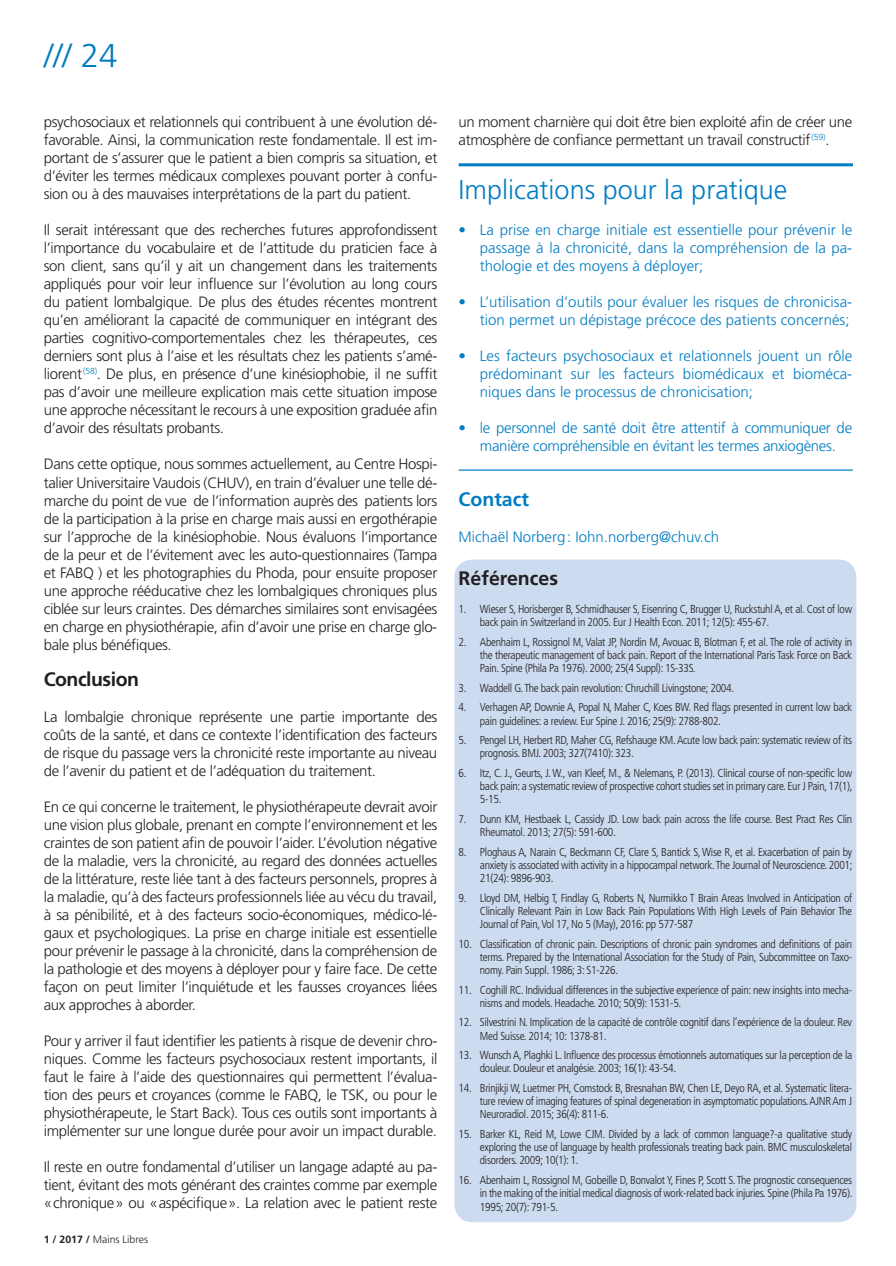
<style>
.page{position:relative;width:896px;height:1266px;background:#fff}
.page>*{position:absolute;margin:0;border:0;box-sizing:border-box;transform-origin:0 0}
.t1{font:300 33px "Frutiger";color:#007cc2}
.t2{font:300 27px "Frutiger";color:#007cc2}
.t3{font:700 19.5px "Frutiger";letter-spacing:-.02em;color:#231f20}
.t4{font:700 19.5px "Frutiger";color:#231f20}
.t5{font:700 19.5px "Frutiger";color:#007cc2}
.t6{font:300 15px/18px "Frutiger";letter-spacing:-.025em;color:#231f20;text-align:justify}
.t7{font:300 15px/18px "Frutiger";color:#007cc2;text-align:justify}
.t8{font:300 15px/18px "Frutiger";letter-spacing:-.02em;color:#007cc2;text-align:center}
.t9{font:300 condensed 11.55px/13.2px "Frutiger";letter-spacing:-.025em;color:#231f20;text-align:justify}
.t10{font:300 10.5px "Frutiger";color:#231f20}
.s1{font-weight:700}
</style>
<div class="page">
<div style="left:454px;top:559px;width:402px;height:663px;background:#ccdbef;border-radius:18px"></div>
<hr style="left:458px;top:163px;width:394px;height:3px;background:#007cc2">
<hr style="left:458px;top:469px;width:394px;height:1px;background:#007cc2">
<h1 class="t1" style="left:44px;top:37px;width:75px">/// 24</h1>
<p class="t6" style="left:44px;top:113px;width:395px">psychosociaux et relationnels qui contribuent à une évolution dé&shy;favorable. Ainsi, la communication reste fondamentale. Il est im&shy;portant de s’assurer que le patient a bien compris sa situation, et d’éviter les termes médicaux complexes pouvant porter à confu&shy;sion ou à des mauvaises interprétations de la part du patient.</p>
<p class="t6" style="left:44px;top:221px;width:395px">Il serait intéressant que des recherches futures approfondissent l’importance du vocabulaire et de l’attitude du praticien face à son client, sans qu’il y ait un changement dans les traitements appliqués pour voir leur influence sur l’évolution au long cours du patient lombalgique. De plus des études récentes montrent qu’en améliorant la capacité de communiquer en intégrant des parties cognitivo-comportementales chez les thérapeutes, ces derniers sont plus à l’aise et les résultats chez les patients s’amé&shy;liorent<sup>(58)</sup>. De plus, en présence d’une kinésiophobie, il ne suffit pas d’avoir une meilleure explication mais cette situation impose une approche nécessitant le recours à une exposition graduée afin d’avoir des résultats probants.</p>
<p class="t6" style="left:44px;top:455px;width:395px">Dans cette optique, nous sommes actuellement, au Centre Hospi&shy;talier Universitaire Vaudois (CHUV), en train d’évaluer une telle dé&shy;marche du point de vue de l’information auprès des patients lors de la participation à la prise en charge mais aussi en ergothérapie sur l’approche de la kinésiophobie. Nous évaluons l’importance de la peur et de l’évitement avec les auto-questionnaires (Tampa et FABQ ) et les photographies du Phoda, pour ensuite proposer une approche rééducative chez les lombalgiques chroniques plus ciblée sur leurs craintes. Des démarches similaires sont envisagées en charge en physiothérapie, afin d’avoir une prise en charge glo&shy;bale plus bénéfiques.</p>
<h3 class="t3" style="left:44px;top:667px;width:97px">Conclusion</h3>
<p class="t6" style="left:44px;top:707px;width:395px">La lombalgie chronique représente une partie importante des coûts de la santé, et dans ce contexte l’identification des facteurs de risque du passage vers la chronicité reste importante au niveau de l’avenir du patient et de l’adéquation du traitement.</p>
<p class="t6" style="left:44px;top:797px;width:395px">En ce qui concerne le traitement, le physiothérapeute devrait avoir une vision plus globale, prenant en compte l’environnement et les craintes de son patient afin de pouvoir l’aider. L’évolution négative de la maladie, vers la chronicité, au regard des données actuelles de la littérature, reste liée tant à des facteurs personnels, propres à la maladie, qu’à des facteurs professionnels liée au vécu du travail, à sa pénibilité, et à des facteurs socio-économiques, médico-lé&shy;gaux et psychologiques. La prise en charge initiale est essentielle pour prévenir le passage à la chronicité, dans la compréhension de la pathologie et des moyens à déployer pour y faire face. De cette façon on peut limiter l’inquiétude et les fausses croyances liées aux approches à aborder.</p>
<p class="t6" style="left:44px;top:1031px;width:395px">Pour y arriver il faut identifier les patients à risque de devenir chro&shy;niques. Comme les facteurs psychosociaux restent importants, il faut le faire à l’aide des questionnaires qui permettent l’évalua&shy;tion des peurs et croyances (comme le FABQ, le TSK, ou pour le physiothérapeute, le Start Back). Tous ces outils sont importants à implémenter sur une longue durée pour avoir un impact durable.</p>
<p class="t6" style="left:44px;top:1157px;width:395px">Il reste en outre fondamental d’utiliser un langage adapté au pa&shy;tient, évitant des mots générant des craintes comme par exemple «chronique» ou «aspécifique». La relation avec le patient reste</p>
<p class="t10" style="left:44px;top:1233px;width:106px"><span class="s1">1 / 2017 /</span> Mains Libres</p>
<p class="t6" style="left:458px;top:113px;width:395px">un moment charnière qui doit être bien exploité afin de créer une atmosphère de confiance permettant un travail constructif<sup>(59)</sup>.</p>
<h2 class="t2" style="left:458px;top:175px;width:330px">Implications pour la pratique</h2>
<p class="t7" style="left:480px;top:221px;width:374px;text-indent:-21px">• La prise en charge initiale est essentielle pour prévenir le passage à la chronicité, dans la compréhension de la pa&shy;thologie et des moyens à déployer;</p>
<p class="t7" style="left:458px;top:293px;width:395px;text-align:right">• L’utilisation d’outils pour évaluer les risques de chronicisa&shy;tion permet un dépistage précoce des patients concernés;</p>
<p class="t7" style="left:480px;top:347px;width:374px;text-indent:-21px">• Les facteurs psychosociaux et relationnels jouent un rôle prédominant sur les facteurs biomédicaux et bioméca&shy;niques dans le processus de chronicisation;</p>
<p class="t8" style="left:458px;top:419px;width:395px">• le personnel de santé doit être attentif à communiquer de manière compréhensible en évitant les termes anxiogènes.</p>
<h3 class="t5" style="left:458px;top:487px;width:72px">Contact</h3>
<p class="t7" style="left:458px;top:527px;width:262px">Michaël Norberg: Iohn.norberg@chuv.ch</p>
<h3 class="t4" style="left:458px;top:566px;width:101px">Références</h3>
<p class="t9" style="left:480px;top:602px;width:374px;text-indent:-21px">1. Wieser S, Horisberger B, Schmidhauser S, Eisenring C, Brugger U, Ruckstuhl A, et al. Cost of low back pain in Switzerland in 2005. Eur J Health Econ. 2011; 12(5): 455-67.</p>
<p class="t9" style="left:480px;top:635px;width:374px;text-indent:-21px">2. Abenhaim L, Rossignol M, Valat JP, Nordin M, Avouac B, Blotman F, et al. The role of activity in the therapeutic management of back pain. Report of the International Paris Task Force on Back Pain. Spine (Phila Pa 1976). 2000; 25(4 Suppl): 1S-33S.</p>
<p class="t9" style="left:458px;top:681px;width:277px">3. Waddell G. The back pain revolution: Chruchill Livingstone; 2004.</p>
<p class="t9" style="left:480px;top:700px;width:373px;text-indent:-21px">4. Verhagen AP, Downie A, Popal N, Maher C, Koes BW. Red flags presented in current low back pain guidelines: a review. Eur Spine J. 2016; 25(9): 2788-802.</p>
<p class="t9" style="left:480px;top:733px;width:374px;text-indent:-21px">5. Pengel LH, Herbert RD, Maher CG, Refshauge KM. Acute low back pain: systematic review of its prognosis. BMJ. 2003; 327(7410): 323.</p>
<p class="t9" style="left:480px;top:766px;width:374px;text-indent:-21px">6. Itz, C. J., Geurts, J. W., van Kleef, M., &amp; Nelemans, P. (2013). Clinical course of non-specific low back pain: a systematic review of prospective cohort studies set in primary care. Eur J Pain, 17(1), 5-15.</p>
<p class="t9" style="left:480px;top:812px;width:374px;text-indent:-21px">7. Dunn KM, Hestbaek L, Cassidy JD. Low back pain across the life course. Best Pract Res Clin<br>Rheumatol. 2013; 27(5): 591-600.</p>
<p class="t9" style="left:480px;top:845px;width:374px;text-indent:-21px">8. Ploghaus A, Narain C, Beckmann CF, Clare S, Bantick S, Wise R, et al. Exacerbation of pain by anxiety is associated with activity in a hippocampal network. The Journal of Neuroscience. 2001; 21(24): 9896-903.</p>
<p class="t9" style="left:480px;top:891px;width:374px;text-indent:-21px">9. Lloyd DM, Helbig T, Findlay G, Roberts N, Nurmikko T Brain Areas Involved in Anticipation of Clinically Relevant Pain in Low Back Pain Populations With High Levels of Pain Behavior The Journal of Pain, Vol 17, No 5 (May), 2016: pp 577-587</p>
<p class="t9" style="left:480px;top:937px;width:374px;text-indent:-21px">10. Classification of chronic pain. Descriptions of chronic pain syndromes and definitions of pain terms. Prepared by the International Association for the Study of Pain, Subcommittee on Taxo&shy;nomy. Pain Suppl. 1986; 3: S1-226.</p>
<p class="t9" style="left:480px;top:983px;width:374px;text-indent:-21px">11. Coghill RC. Individual differences in the subjective experience of pain: new insights into mecha&shy;nisms and models. Headache. 2010; 50(9): 1531-5.</p>
<p class="t9" style="left:480px;top:1016px;width:373px;text-indent:-21px">12. Silvestrini N. Implication de la capacité de contrôle cognitif dans l’expérience de la douleur. Rev<br>Med Suisse. 2014; 10: 1378-81.</p>
<p class="t9" style="left:480px;top:1048px;width:374px;text-indent:-21px">13. Wunsch A, Plaghki L. Influence des processus émotionnels automatiques sur la perception de la douleur. Douleur et analgésie. 2003; 16(1): 43-54.</p>
<p class="t9" style="left:480px;top:1081px;width:374px;text-indent:-21px">14. Brinjikji W, Luetmer PH, Comstock B, Bresnahan BW, Chen LE, Deyo RA, et al. Systematic litera&shy;ture review of imaging features of spinal degeneration in asymptomatic populations. AJNR Am J Neuroradiol. 2015; 36(4): 811-6.</p>
<p class="t9" style="left:480px;top:1127px;width:373px;text-indent:-21px">15. Barker KL, Reid M, Lowe CJM. Divided by a lack of common language?-a qualitative study exploring the use of language by health professionals treating back pain. BMC musculoskeletal disorders. 2009; 10(1): 1.</p>
<p class="t9" style="left:480px;top:1173px;width:374px;text-indent:-21px">16. Abenhaim L, Rossignol M, Gobeille D, Bonvalot Y, Fines P, Scott S. The prognostic consequences in the making of the initial medical diagnosis of work-related back injuries. Spine (Phila Pa 1976).<br>1995; 20(7): 791-5.</p>
</div>
